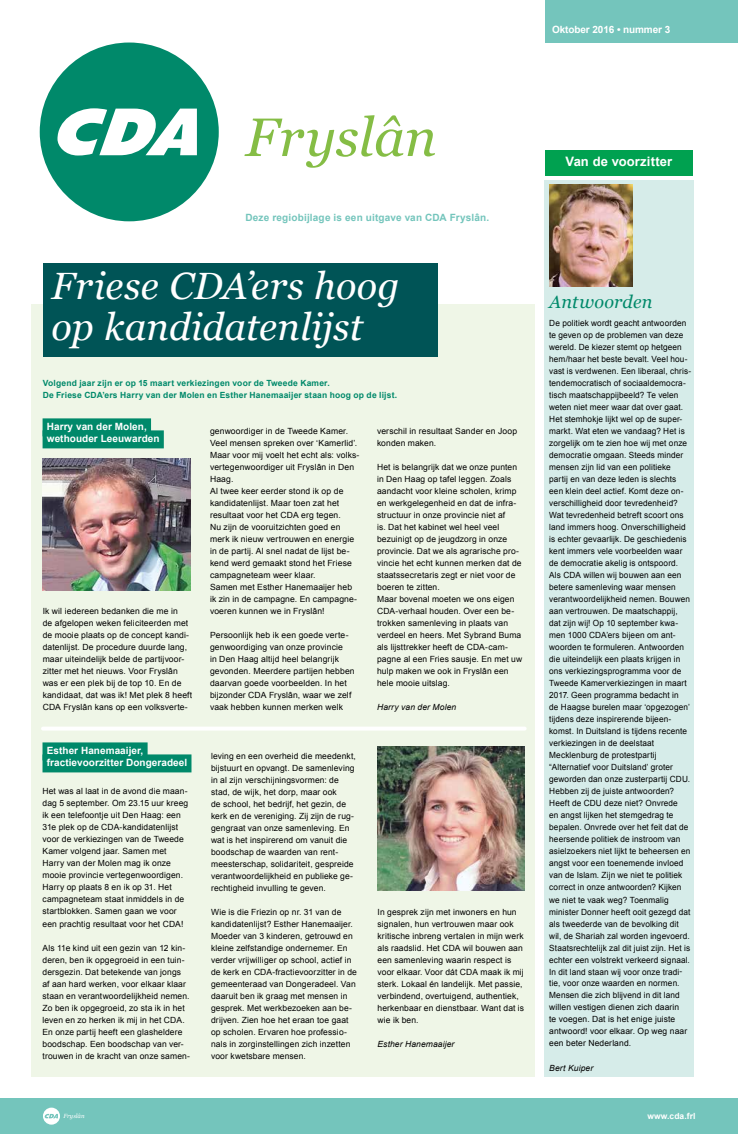
<style>
.page{position:relative;width:738px;height:1134px;background:#fff}
.page>*{position:absolute;margin:0;border:0;box-sizing:border-box;transform-origin:0 0}
.t1{font:italic 54px "Georgia";color:#85bd45}
.t2{font:italic 38px/41px "Georgia";letter-spacing:.005em;color:#fff}
.t3{font:italic 18px "Georgia";letter-spacing:.01em;color:#00896a}
.t4{font:700 13px "Arial";letter-spacing:.01em;color:#fff}
.t5{font:700 10px/12px "Arial";letter-spacing:.005em;color:#fff}
.t6{font:700 10px "Arial";letter-spacing:.02em;color:#74c5bc}
.t7{font:8.5px/12px "Arial";letter-spacing:.015em;color:#000}
.t8{font:700 8.5px/12px "Arial";letter-spacing:.02em;color:#00896a}
.t9{font:italic 8.5px "Arial";letter-spacing:.01em;color:#000}
.t10{font:700 8.5px "Arial";letter-spacing:.005em;color:#fff}
.t11{font:italic 6px "Georgia";color:#fff}
</style>
<div class="page">
<svg style="left:40px;top:43px;width:178px;height:178px"></svg>
<div style="left:0;top:1098px;width:737px;height:36px;background:#74c5bc"></div>
<svg style="left:43px;top:1107px;width:17px;height:18px"></svg>
<div style="left:32px;top:304px;width:502px;height:772px;background:#eff6e7"></div>
<div style="left:544px;top:0;width:193px;height:43px;background:#74c5bc"></div>
<img style="left:377px;top:746px;width:147px;height:144px">
<img style="left:42px;top:458px;width:148px;height:132px">
<hr style="left:43px;top:727px;width:481px;height:4px;background:#fff">
<div style="left:43px;top:264px;width:394px;height:93px;background:#005456"></div>
<div style="left:544px;top:150px;width:148px;height:26px;background:#00a150"></div>
<div style="left:544px;top:180px;width:149px;height:896px;background:#d6ece9"></div>
<img style="left:549px;top:184px;width:83px;height:102px">
<div style="left:43px;top:418px;width:108px;height:18px;background:#00896a"></div>
<div style="left:43px;top:430px;width:121px;height:18px;background:#00896a"></div>
<div style="left:42px;top:742px;width:105px;height:18px;background:#00896a"></div>
<div style="left:42px;top:754px;width:149px;height:18px;background:#00896a"></div>
<p class="t5" style="left:551px;top:23px;width:120px">Oktober 2016 • nummer 3</p>
<p class="t5" style="left:555px;top:23px;width:104px">April 2014 • nummer 1</p>
<h1 class="t1" style="left:245px;top:98px;width:193px">Fryslân</h1>
<p class="t6" style="left:245px;top:211px;width:245px">Deze regiobijlage is een uitgave van CDA Fryslân.</p>
<h2 class="t2" style="left:51px;top:264px;width:349px">Friese CDA’ers hoog op kandidatenlijst</h2>
<p class="t8" style="left:43px;top:378px;width:356px">Volgend jaar zijn er op 15 maart verkiezingen voor de Tweede Kamer.<br>De Friese CDA’ers Harry van der Molen en Esther Hanemaaijer staan hoog op de lijst.</p>
<p class="t5" style="left:47px;top:421px;width:114px">Harry van der Molen, wethouder Leeuwarden</p>
<p class="t7" style="left:43px;top:605px;width:151px">Ik wil iedereen bedanken die me in<br>de afgelopen weken feliciteerden met de mooie plaats op de concept kandi&shy;datenlijst. De procedure duurde lang, maar uiteindelijk belde de partijvoor&shy;zitter met het nieuws. Voor Fryslân was er een plek bij de top 10. En de kandidaat, dat was ik! Met plek 8 heeft CDA Fryslân kans op een volksverte-</p>
<p class="t5" style="left:47px;top:745px;width:142px">Esther Hanemaaijer, fractievoorzitter Dongeradeel</p>
<p class="t7" style="left:42px;top:785px;width:147px">Het was al laat in de avond die maan&shy;dag 5 september. Om 23.15 uur kreeg ik een telefoontje uit Den Haag: een 31e plek op de CDA-kandidatenlijst voor de verkiezingen van de Tweede Kamer volgend jaar. Samen met Harry van der Molen mag ik onze mooie provincie vertegenwoordigen.<br>Harry op plaats 8 en ik op 31. Het campagneteam staat inmiddels in de startblokken. Samen gaan we voor een prachtig resultaat voor het CDA!</p>
<p class="t7" style="left:42px;top:941px;width:149px">Als 11e kind uit een gezin van 12 kin&shy;deren, ben ik opgegroeid in een tuin&shy;dersgezin. Dat betekende van jongs af aan hard werken, voor elkaar klaar staan en verantwoordelijkheid nemen.<br>Zo ben ik opgegroeid, zo sta ik in het leven en zo herken ik mij in het CDA.<br>En onze partij heeft een glasheldere boodschap. Een boodschap van ver&shy;trouwen in de kracht van onze samen-</p>
<p class="t7" style="left:210px;top:425px;width:151px">genwoordiger in de Tweede Kamer.<br>Veel mensen spreken over ‘Kamerlid’.<br>Maar voor mij voelt het echt als: volks&shy;vertegenwoordiger uit Fryslân in Den<br>Haag.<br>Al twee keer eerder stond ik op de kandidatenlijst. Maar toen zat het resultaat voor het CDA erg tegen.<br>Nu zijn de vooruitzichten goed en merk ik nieuw vertrouwen en energie in de partij. Al snel nadat de lijst be&shy;kend werd gemaakt stond het Friese campagneteam weer klaar.<br>Samen met Esther Hanemaaijer heb ik zin in de campagne. En campagne&shy;voeren kunnen we in Fryslân!</p>
<p class="t7" style="left:210px;top:629px;width:146px">Persoonlijk heb ik een goede verte&shy;genwoordiging van onze provincie<br>in Den Haag altijd heel belangrijk gevonden. Meerdere partijen hebben daarvan goede voorbeelden. In het bijzonder CDA Fryslân, waar we zelf vaak hebben kunnen merken welk</p>
<p class="t7" style="left:377px;top:425px;width:141px">verschil in resultaat Sander en Joop konden maken.</p>
<p class="t7" style="left:377px;top:461px;width:146px">Het is belangrijk dat we onze punten in Den Haag op tafel leggen. Zoals aandacht voor kleine scholen, krimp en werkgelegenheid en dat de infra&shy;structuur in onze provincie niet af<br>is. Dat het kabinet wel heel veel bezuinigt op de jeugdzorg in onze provincie. Dat we als agrarische pro&shy;vincie het echt kunnen merken dat de staatssecretaris zegt er niet voor de boeren te zitten.<br>Maar bovenal moeten we ons eigen<br>CDA-verhaal houden. Over een be&shy;trokken samenleving in plaats van verdeel en heers. Met Sybrand Buma als lijsttrekker heeft de CDA-cam&shy;pagne al een Fries sausje. En met uw hulp maken we ook in Fryslân een hele mooie uitslag.</p>
<p class="t9" style="left:377px;top:702px;width:81px">Harry van der Molen</p>
<p class="t7" style="left:211px;top:750px;width:146px">leving en een overheid die meedenkt, bijstuurt en opvangt. De samenleving in al zijn verschijningsvormen: de stad, de wijk, het dorp, maar ook<br>de school, het bedrijf, het gezin, de kerk en de vereniging. Zij zijn de rug&shy;gengraat van onze samenleving. En wat is het inspirerend om vanuit die boodschap de waarden van rent&shy;meesterschap, solidariteit, gespreide verantwoordelijkheid en publieke ge&shy;rechtigheid invulling te geven.</p>
<p class="t7" style="left:211px;top:906px;width:147px">Wie is die Friezin op nr. 31 van de kandidatenlijst? Esther Hanemaaijer.<br>Moeder van 3 kinderen, getrouwd en kleine zelfstandige ondernemer. En verder vrijwilliger op school, actief in de kerk en CDA-fractievoorzitter in de gemeenteraad van Dongeradeel. Van daaruit ben ik graag met mensen in gesprek. Met werkbezoeken aan be&shy;drijven. Zien hoe het eraan toe gaat op scholen. Ervaren hoe professio&shy;nals in zorginstellingen zich inzetten voor kwetsbare mensen.</p>
<p class="t7" style="left:377px;top:906px;width:148px">In gesprek zijn met inwoners en hun signalen, hun vertrouwen maar ook kritische inbreng vertalen in mijn werk als raadslid. Het CDA wil bouwen aan een samenleving waarin respect is voor elkaar. Voor dát CDA maak ik mij sterk. Lokaal én landelijk. Met passie, verbindend, overtuigend, authentiek, herkenbaar en dienstbaar. Want dat is wie ik ben.</p>
<p class="t9" style="left:377px;top:1038px;width:78px">Esther Hanemaaijer</p>
<h3 class="t4" style="left:565px;top:153px;width:108px">Van de voorzitter</h3>
<h3 class="t3" style="left:549px;top:289px;width:105px">Antwoorden</h3>
<p class="t7" style="left:549px;top:317px;width:143px">De politiek wordt geacht antwoorden te geven op de problemen van deze wereld. De kiezer stemt op hetgeen hem/haar het beste bevalt. Veel hou&shy;vast is verdwenen. Een liberaal, chris&shy;tendemocratisch of sociaaldemocra&shy;tisch maatschappijbeeld? Te velen weten niet meer waar dat over gaat.<br>Het stemhokje lijkt wel op de super&shy;markt. Wat eten we vandaag? Het is zorgelijk om te zien hoe wij met onze democratie omgaan. Steeds minder mensen zijn lid van een politieke partij en van deze leden is slechts een klein deel actief. Komt deze on&shy;verschilligheid door tevredenheid?<br>Wat tevredenheid betreft scoort ons land immers hoog. Onverschilligheid is echter gevaarlijk. De geschiedenis kent immers vele voorbeelden waar de democratie akelig is ontspoord.<br>Als CDA willen wij bouwen aan een betere samenleving waar mensen verantwoordelijkheid nemen. Bouwen aan vertrouwen. De maatschappij, dat zijn wij! Op 10 september kwa&shy;men 1000 CDA’ers bijeen om ant&shy;woorden te formuleren. Antwoorden die uiteindelijk een plaats krijgen in ons verkiezingsprogramma voor de Tweede Kamerverkiezingen in maart 2017. Geen programma bedacht in<br>de Haagse burelen maar ‘opgezogen’ tijdens deze inspirerende bijeen&shy;komst. In Duitsland is tijdens recente verkiezingen in de deelstaat Mecklenburg de protestpartij “Alternatief voor Duitsland’ groter geworden dan onze zusterpartij CDU.<br>Hebben zij de juiste antwoorden?<br>Heeft de CDU deze niet? Onvrede<br>en angst lijken het stemgedrag te bepalen. Onvrede over het feit dat de heersende politiek de instroom van asielzoekers niet lijkt te beheersen en angst voor een toenemende invloed van de Islam. Zijn we niet te politiek correct in onze antwoorden? Kijken we niet te vaak weg? Toenmalig minister Donner heeft ooit gezegd dat als tweederde van de bevolking dit wil, de Shariah zal worden ingevoerd.<br>Staatsrechtelijk zal dit juist zijn. Het is echter een volstrekt verkeerd signaal.<br>In dit land staan wij voor onze tradi&shy;tie, voor onze waarden en normen.<br>Mensen die zich blijvend in dit land willen vestigen dienen zich daarin<br>te voegen. Dat is het enige juiste antwoord! voor elkaar. Op weg naar een beter Nederland.</p>
<p class="t9" style="left:549px;top:1062px;width:45px">Bert Kuiper</p>
<p class="t11" style="left:64px;top:1112px;width:22px">Fryslân</p>
<p class="t10" style="left:647px;top:1111px;width:49px">www.cda.frl</p>
</div>
